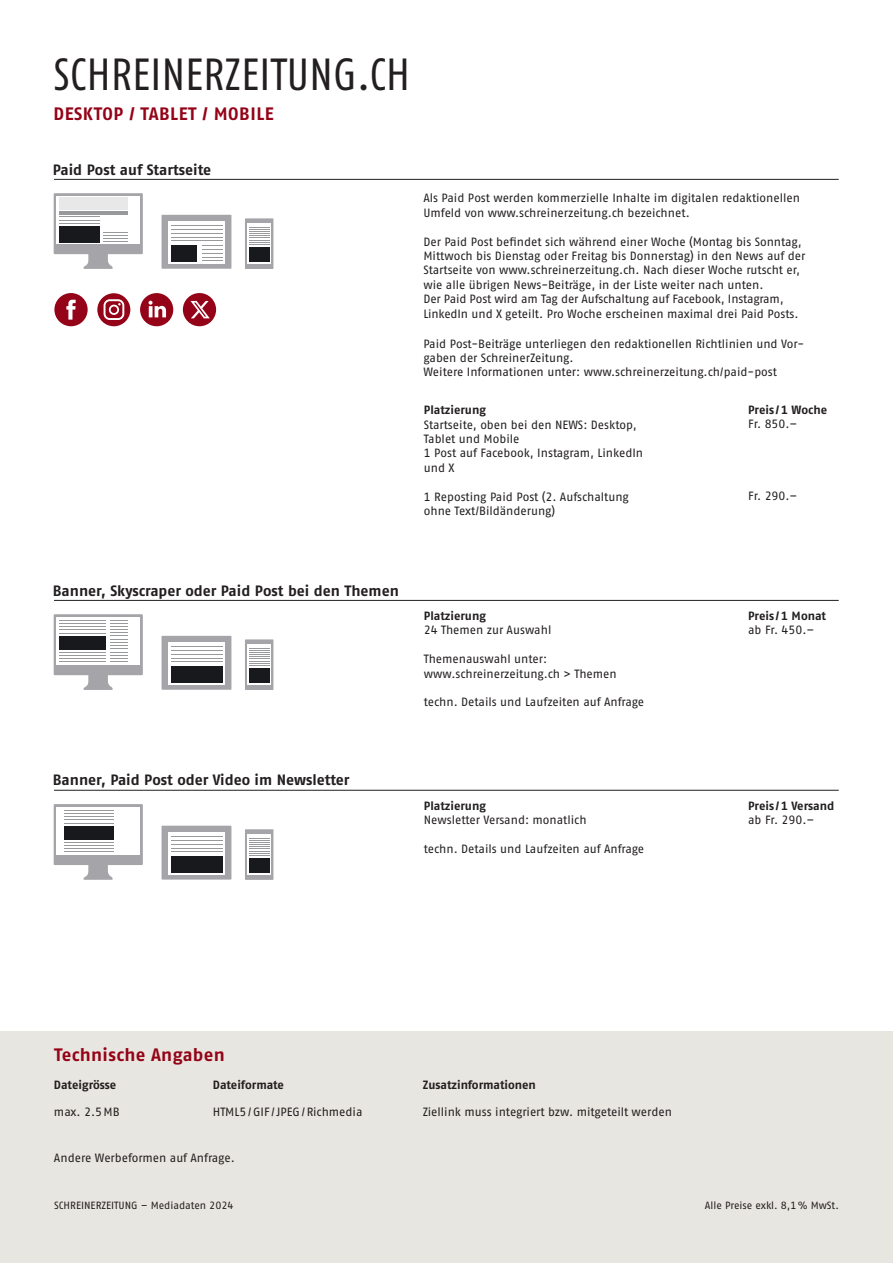
<style>
.page{position:relative;width:893px;height:1263px;background:#fff}
.page>*{position:absolute;margin:0;border:0;box-sizing:border-box;transform-origin:0 0}
.t1{font:condensed 45px "Fago OT";letter-spacing:.01em;color:#231f20}
.t2{font:700 18px "Fago OT";letter-spacing:.02em;color:#940317}
.t3{font:700 15px "Fago OT";color:#231f20}
.t4{font:12px/14.4px "Fago OT";color:#231f20}
.t5{font:700 12px "Fago OT";color:#231f20}
.t6{font:10.5px "Fago OT";color:#231f20}
</style>
<div class="page">
<div style="left:0;top:1031px;width:893px;height:232px;background:#e8e6e0"></div>
<div style="left:54px;top:193px;width:89px;height:61px;background:#a5a4a8"></div>
<div style="left:57px;top:196px;width:83px;height:48px;background:#fff"></div>
<svg style="left:83px;top:254px;width:30px;height:15px"></svg>
<div style="left:59px;top:197px;width:69px;height:13px;background:#e9e8e8"></div>
<div style="left:59px;top:226px;width:41px;height:16px;background:#17191d"></div>
<hr style="left:59px;top:217px;width:41px;height:1px;background:#97999b">
<hr style="left:59px;top:220px;width:41px;height:1px;background:#97999b">
<hr style="left:59px;top:223px;width:41px;height:1px;background:#97999b">
<hr style="left:59px;top:211px;width:69px;height:3px;background:#97999b">
<svg style="left:103px;top:232px;width:25px;height:10px"></svg>
<div style="left:54px;top:614px;width:89px;height:61px;background:#a5a4a8"></div>
<div style="left:57px;top:617px;width:83px;height:48px;background:#fff"></div>
<svg style="left:83px;top:675px;width:30px;height:15px"></svg>
<div style="left:59px;top:636px;width:47px;height:14px;background:#17191d"></div>
<hr style="left:59px;top:655px;width:47px;height:1px;background:#97999b">
<hr style="left:59px;top:652px;width:47px;height:1px;background:#97999b">
<hr style="left:59px;top:658px;width:47px;height:1px;background:#97999b">
<hr style="left:59px;top:662px;width:47px;height:1px;background:#97999b">
<hr style="left:59px;top:633px;width:47px;height:1px;background:#97999b">
<hr style="left:59px;top:623px;width:47px;height:1px;background:#97999b">
<hr style="left:59px;top:626px;width:47px;height:1px;background:#97999b">
<hr style="left:59px;top:629px;width:47px;height:1px;background:#97999b">
<hr style="left:59px;top:620px;width:47px;height:1px;background:#97999b">
<svg style="left:110px;top:620px;width:18px;height:42px"></svg>
<div style="left:54px;top:804px;width:89px;height:61px;background:#a5a4a8"></div>
<div style="left:57px;top:807px;width:83px;height:48px;background:#fff"></div>
<svg style="left:83px;top:865px;width:30px;height:15px"></svg>
<div style="left:64px;top:826px;width:50px;height:14px;background:#17191d"></div>
<hr style="left:64px;top:845px;width:50px;height:1px;background:#97999b">
<hr style="left:64px;top:842px;width:50px;height:1px;background:#97999b">
<hr style="left:64px;top:848px;width:50px;height:1px;background:#97999b">
<hr style="left:64px;top:852px;width:50px;height:1px;background:#97999b">
<hr style="left:64px;top:823px;width:50px;height:1px;background:#97999b">
<hr style="left:64px;top:813px;width:50px;height:1px;background:#97999b">
<hr style="left:64px;top:816px;width:50px;height:1px;background:#97999b">
<hr style="left:64px;top:819px;width:50px;height:1px;background:#97999b">
<hr style="left:64px;top:810px;width:50px;height:1px;background:#97999b">
<div style="left:245px;top:218px;width:28px;height:51px;background:#a5a4a8"></div>
<div style="left:247px;top:224px;width:24px;height:40px;background:#fff"></div>
<div style="left:249px;top:247px;width:21px;height:15px;background:#17191d"></div>
<svg style="left:249px;top:227px;width:21px;height:18px"></svg>
<div style="left:245px;top:639px;width:28px;height:51px;background:#a5a4a8"></div>
<div style="left:247px;top:645px;width:24px;height:40px;background:#fff"></div>
<div style="left:249px;top:668px;width:21px;height:15px;background:#17191d"></div>
<svg style="left:249px;top:648px;width:21px;height:18px"></svg>
<div style="left:245px;top:829px;width:28px;height:51px;background:#a5a4a8"></div>
<div style="left:247px;top:835px;width:24px;height:40px;background:#fff"></div>
<div style="left:249px;top:858px;width:21px;height:14px;background:#17191d"></div>
<svg style="left:249px;top:838px;width:21px;height:18px"></svg>
<div style="left:162px;top:215px;width:69px;height:54px;background:#a5a4a8"></div>
<div style="left:168px;top:221px;width:57px;height:42px;background:#fff"></div>
<div style="left:171px;top:245px;width:26px;height:16px;background:#17191d"></div>
<hr style="left:171px;top:237px;width:52px;height:1px;background:#97999b">
<hr style="left:171px;top:241px;width:52px;height:1px;background:#97999b">
<hr style="left:171px;top:233px;width:52px;height:1px;background:#97999b">
<hr style="left:171px;top:229px;width:52px;height:1px;background:#97999b">
<hr style="left:171px;top:225px;width:52px;height:1px;background:#97999b">
<svg style="left:202px;top:245px;width:20px;height:16px"></svg>
<div style="left:162px;top:636px;width:69px;height:54px;background:#a5a4a8"></div>
<div style="left:168px;top:642px;width:57px;height:42px;background:#fff"></div>
<div style="left:171px;top:666px;width:52px;height:16px;background:#17191d"></div>
<hr style="left:171px;top:658px;width:52px;height:1px;background:#97999b">
<hr style="left:171px;top:662px;width:52px;height:1px;background:#97999b">
<hr style="left:171px;top:654px;width:52px;height:1px;background:#97999b">
<hr style="left:171px;top:651px;width:52px;height:1px;background:#97999b">
<hr style="left:171px;top:646px;width:52px;height:1px;background:#97999b">
<div style="left:162px;top:826px;width:69px;height:54px;background:#a5a4a8"></div>
<div style="left:168px;top:832px;width:57px;height:42px;background:#fff"></div>
<div style="left:171px;top:856px;width:52px;height:16px;background:#17191d"></div>
<hr style="left:171px;top:848px;width:52px;height:1px;background:#97999b">
<hr style="left:171px;top:852px;width:52px;height:1px;background:#97999b">
<hr style="left:171px;top:844px;width:52px;height:1px;background:#97999b">
<hr style="left:171px;top:840px;width:52px;height:1px;background:#97999b">
<hr style="left:171px;top:836px;width:52px;height:1px;background:#97999b">
<hr style="left:54px;top:179px;width:785px;height:1px;background:#231f20">
<hr style="left:54px;top:600px;width:785px;height:1px;background:#231f20">
<hr style="left:54px;top:790px;width:785px;height:1px;background:#231f20">
<div style="left:54px;top:293px;width:34px;height:33px;background:#940317;border-radius:50%"></div>
<svg style="left:66px;top:300px;width:10px;height:20px"></svg>
<svg style="left:97px;top:293px;width:33px;height:33px"></svg>
<div style="left:140px;top:293px;width:33px;height:33px;background:#940317;border-radius:50%"></div>
<svg style="left:148px;top:301px;width:18px;height:16px"></svg>
<div style="left:183px;top:293px;width:33px;height:33px;background:#940317;border-radius:50%"></div>
<svg style="left:190px;top:301px;width:20px;height:17px"></svg>
<h1 class="t1" style="left:54px;top:48px;width:358px">SCHREINERZEITUNG.CH</h1>
<h2 class="t2" style="left:53px;top:107px;width:222px">DESKTOP / TABLET / MOBILE</h2>
<p class="t3" style="left:53px;top:164px;width:160px">Paid Post auf Startseite</p>
<p class="t4" style="left:423px;top:192px;width:378px">Als Paid Post werden kommerzielle Inhalte im digitalen redaktionellen<br>Umfeld von www.schreinerzeitung.ch bezeichnet.</p>
<p class="t4" style="left:423px;top:235px;width:383px">Der Paid Post befindet sich während einer Woche (Montag bis Sonntag, Mittwoch bis Dienstag oder Freitag bis Donnerstag) in den News auf der Startseite von www.schreinerzeitung.ch. Nach dieser Woche rutscht er, wie alle übrigen News-Beiträge, in der Liste weiter nach unten.<br>Der Paid Post wird am Tag der Aufschaltung auf Facebook, Instagram, LinkedIn und X geteilt. Pro Woche erscheinen maximal drei Paid Posts.</p>
<p class="t4" style="left:423px;top:337px;width:382px">Paid Post-Beiträge unterliegen den redaktionellen Richtlinien und Vor&shy;gaben der SchreinerZeitung.<br>Weitere Informationen unter: www.schreinerzeitung.ch/paid-post</p>
<p class="t5" style="left:424px;top:406px;width:64px">Platzierung</p>
<p class="t4" style="left:424px;top:418px;width:221px">Startseite, oben bei den NEWS: Desktop,<br>Tablet und Mobile<br>1 Post auf Facebook, Instagram, LinkedIn und X</p>
<p class="t4" style="left:424px;top:490px;width:206px">1 Reposting Paid Post (2. Aufschaltung ohne Text/Bildänderung)</p>
<p class="t5" style="left:748px;top:405px;width:81px">Preis / 1 Woche</p>
<p class="t4" style="left:748px;top:417px;width:51px">Fr. 850.–</p>
<p class="t4" style="left:748px;top:489px;width:51px">Fr. 290.–</p>
<p class="t3" style="left:53px;top:585px;width:347px">Banner, Skyscraper oder Paid Post bei den Themen</p>
<p class="t5" style="left:424px;top:612px;width:64px">Platzierung</p>
<p class="t4" style="left:424px;top:624px;width:129px">24 Themen zur Auswahl</p>
<p class="t4" style="left:424px;top:653px;width:194px">Themenauswahl unter: www.schreinerzeitung.ch &gt; Themen</p>
<p class="t4" style="left:424px;top:696px;width:222px">techn. Details und Laufzeiten auf Anfrage</p>
<p class="t3" style="left:53px;top:775px;width:298px">Banner, Paid Post oder Video im Newsletter</p>
<p class="t5" style="left:424px;top:801px;width:64px">Platzierung</p>
<p class="t4" style="left:424px;top:814px;width:164px">Newsletter Versand: monatlich</p>
<p class="t4" style="left:424px;top:843px;width:222px">techn. Details und Laufzeiten auf Anfrage</p>
<p class="t5" style="left:748px;top:611px;width:79px">Preis / 1 Monat</p>
<p class="t4" style="left:748px;top:624px;width:68px">ab Fr. 450.–</p>
<p class="t5" style="left:748px;top:801px;width:88px">Preis / 1 Versand</p>
<p class="t4" style="left:748px;top:814px;width:68px">ab Fr. 290.–</p>
<h2 class="t2" style="left:54px;top:1048px;width:172px">Technische Angaben</h2>
<p class="t5" style="left:54px;top:1080px;width:64px">Dateigrösse</p>
<p class="t5" style="left:213px;top:1080px;width:73px">Dateiformate</p>
<p class="t5" style="left:423px;top:1080px;width:115px">Zusatzinformationen</p>
<p class="t4" style="left:54px;top:1105px;width:67px">max. 2.5 MB</p>
<p class="t4" style="left:213px;top:1105px;width:151px">HTML5 / GIF / JPEG / Richmedia</p>
<p class="t4" style="left:423px;top:1105px;width:251px">Ziellink muss integriert bzw. mitgeteilt werden</p>
<p class="t4" style="left:54px;top:1151px;width:182px">Andere Werbeformen auf Anfrage.</p>
<p class="t6" style="left:54px;top:1201px;width:181px">SCHREINERZEITUNG – Mediadaten 2024</p>
<p class="t6" style="left:705px;top:1201px;width:135px">Alle Preise exkl. 8,1 % MwSt.</p>
</div>
